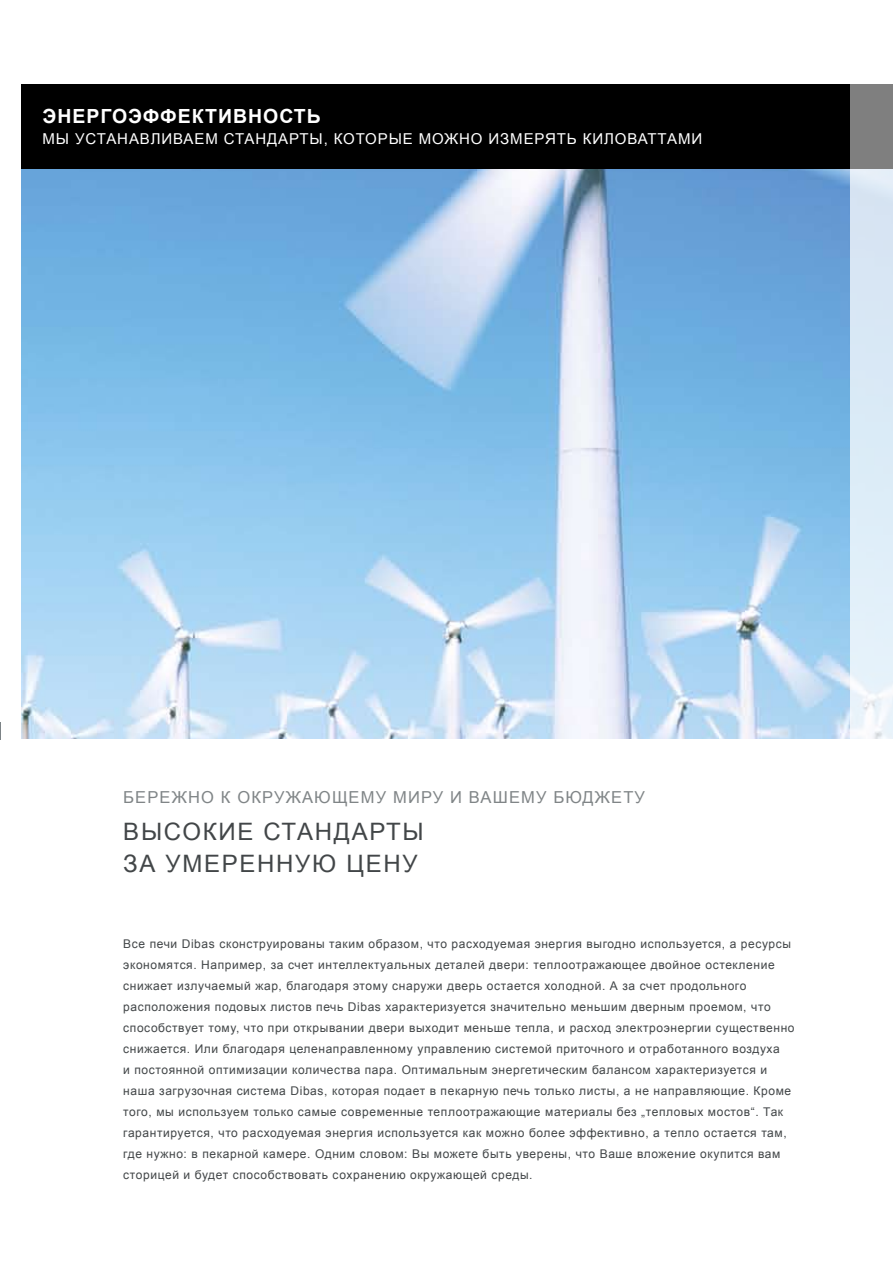
<style>
.page{position:relative;width:893px;height:1263px;background:#fff}
.page>*{position:absolute;margin:0;border:0;box-sizing:border-box;transform-origin:0 0}
.t1{font:24px/31.2px "Arial";letter-spacing:.07em;color:#424648}
.t2{font:700 19.5px "Arial";letter-spacing:.05em;color:#fff}
.t3{font:16.5px "Arial";letter-spacing:.07em;color:#808587}
.t4{font:15px "Arial";letter-spacing:.06em;color:#fff}
.t5{font:12px/21px "Arial";letter-spacing:.05em;color:#424648}
</style>
<div class="page">
<img style="left:21px;top:168px;width:829px;height:570px">
<div style="left:21px;top:84px;width:872px;height:84px;background:#000"></div>
<svg style="left:0;top:722px;width:1px;height:17px"></svg>
<svg style="left:850px;top:84px;width:43px;height:655px;background:#d1dde7"></svg>
<h2 class="t2" style="left:43px;top:103px;width:280px">ЭНЕРГОЭФФЕКТИВНОСТЬ</h2>
<p class="t4" style="left:43px;top:129px;width:661px">МЫ УСТАНАВЛИВАЕМ СТАНДАРТЫ, КОТОРЫЕ МОЖНО ИЗМЕРЯТЬ КИЛОВАТТАМИ</p>
<h3 class="t3" style="left:123px;top:787px;width:523px">БЕРЕЖНО К ОКРУЖАЮЩЕМУ МИРУ И ВАШЕМУ БЮДЖЕТУ</h3>
<h1 class="t1" style="left:123px;top:816px;width:302px">ВЫСОКИЕ СТАНДАРТЫ<br>ЗА УМЕРЕННУЮ ЦЕНУ</h1>
<p class="t5" style="left:123px;top:933px;width:673px">Все печи Dibas сконструированы таким образом, что расходуемая энергия выгодно используется, а ресурсы экономятся. Например, за счет интеллектуальных деталей двери: теплоотражающее двойное остекление снижает излучаемый жар, благодаря этому снаружи дверь остается холодной. А за счет продольного расположения подовых листов печь Dibas характеризуется значительно меньшим дверным проемом, что способствует тому, что при открывании двери выходит меньше тепла, и расход электроэнергии существенно снижается. Или благодаря целенаправленному управлению системой приточного и отработанного воздуха<br>и постоянной оптимизации количества пара. Оптимальным энергетическим балансом характеризуется и наша загрузочная система Dibas, которая подает в пекарную печь только листы, а не направляющие. Кроме того, мы используем только самые современные теплоотражающие материалы без „тепловых мостов“. Так гарантируется, что расходуемая энергия используется как можно более эффективно, а тепло остается там, где нужно: в пекарной камере. Одним словом: Вы можете быть уверены, что Ваше вложение окупится вам сторицей и будет способствовать сохранению окружающей среды.</p>
</div>
